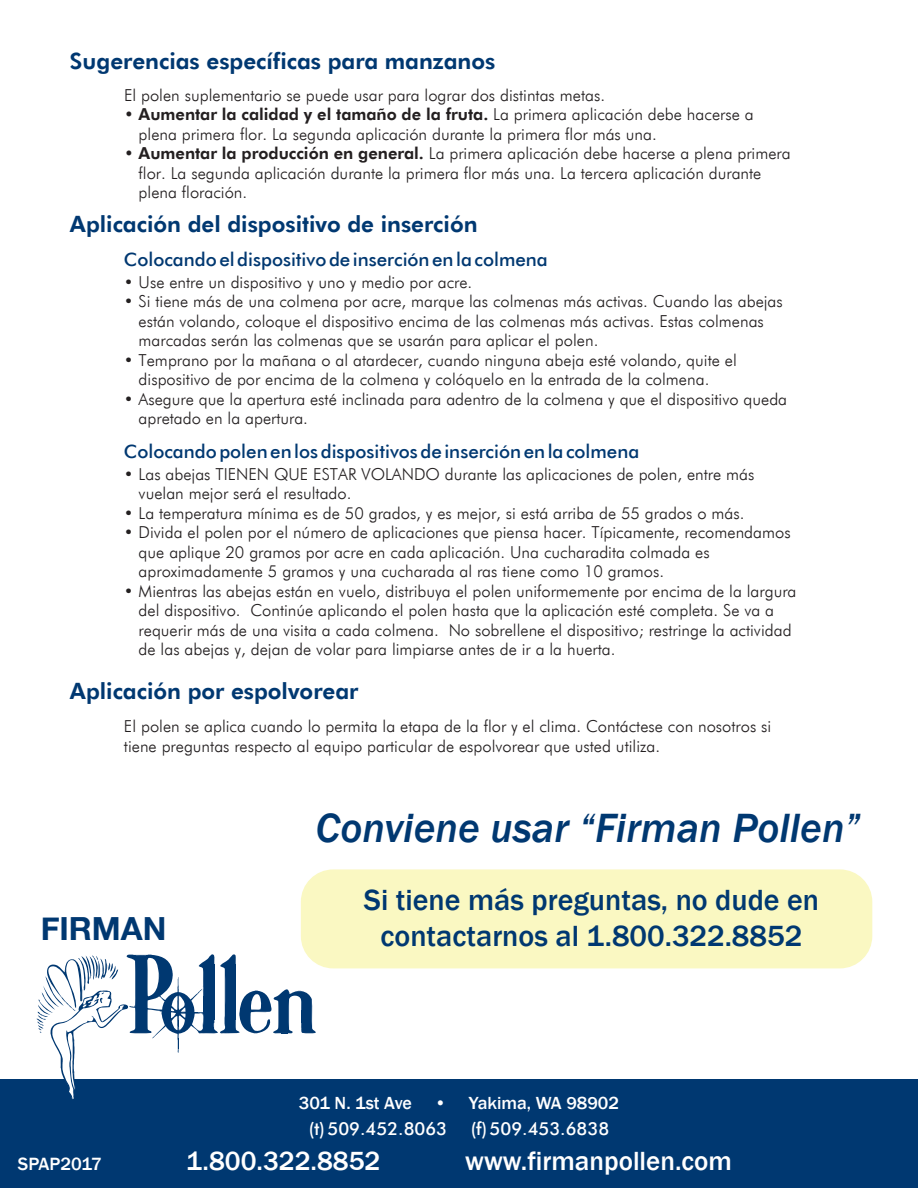
<style>
.page{position:relative;width:918px;height:1188px;background:#fff}
.page>*{position:absolute;margin:0;border:0;box-sizing:border-box;transform-origin:0 0}
.t1{font:italic 500 42px "Franklin Gothic";color:#003871}
.t2{font:700 31.8px "Helvetica Neue";color:#003871}
.t3{font:500 30px "Franklin Gothic";color:#003871}
.t4{font:500 27px "Franklin Gothic";color:#fff}
.t5{font:800 22.5px "Futuri SW";color:#003871}
.t6{font:18.75px "Futuri SW";color:#003871}
.t7{font:500 18.3px "Franklin Gothic";color:#fff}
.t8{font:18px "Futuri SW";color:#fff}
.t9{font:500 18px "Franklin Gothic";color:#fff}
.t10{font:300 16.5px/19.5px "Futuri SW";color:#231f20}
.t11{font:800 16.5px "Futuri SW";color:#231f20}
.s1{font-weight:300}
.s2{font-weight:800}
</style>
<div class="page">
<div style="left:0;top:1079px;width:918px;height:109px;background:#003871"></div>
<div style="left:301px;top:869px;width:571px;height:99px;background:#faf8c2;border-radius:32px"></div>
<svg style="left:37px;top:952px;width:279px;height:148px"></svg>
<h3 class="t5" style="left:70px;top:48px;width:427px">Sugerencias específicas para manzanos</h3>
<p class="t10" style="left:124px;top:85px;width:483px">El polen suplementario se puede usar para lograr dos distintas metas.</p>
<p class="t11" style="left:124px;top:104px;width:631px">· Aumentar la calidad y el tamaño de la fruta. <span class="s1">La primera aplicación debe hacerse a</span></p>
<p class="t10" style="left:139px;top:124px;width:520px">plena primera flor. La segunda aplicación durante la primera flor más una.</p>
<p class="t10" style="left:124px;top:144px;width:668px"><span class="s2">· Aumentar la producción en general.</span> La primera aplicación debe hacerse a plena primera</p>
<p class="t10" style="left:139px;top:163px;width:624px">flor. La segunda aplicación durante la primera flor más una. La tercera aplicación durante</p>
<p class="t10" style="left:139px;top:183px;width:110px">plena floración.</p>
<h3 class="t5" style="left:70px;top:210px;width:409px">Aplicación del dispositivo de inserción</h3>
<p class="t6" style="left:124px;top:247px;width:425px">Colocando el dispositivo de inserción en la colmena</p>
<p class="t10" style="left:124px;top:272px;width:350px">· Use entre un dispositivo y uno y medio por acre.</p>
<p class="t10" style="left:124px;top:291px;width:660px">· Si tiene más de una colmena por acre, marque las colmenas más activas. Cuando las abejas</p>
<p class="t10" style="left:139px;top:311px;width:627px">están volando, coloque el dispositivo encima de las colmenas más activas. Estas colmenas</p>
<p class="t10" style="left:139px;top:330px;width:461px">marcadas serán las colmenas que se usarán para aplicar el polen.</p>
<p class="t10" style="left:124px;top:350px;width:614px">· Temprano por la mañana o al atardecer, cuando ninguna abeja esté volando, quite el</p>
<p class="t10" style="left:139px;top:369px;width:572px">dispositivo de por encima de la colmena y colóquelo en la entrada de la colmena.</p>
<p class="t10" style="left:124px;top:389px;width:665px">· Asegure que la apertura esté inclinada para adentro de la colmena y que el dispositivo queda</p>
<p class="t10" style="left:139px;top:408px;width:171px">apretado en la apertura.</p>
<p class="t6" style="left:124px;top:439px;width:517px">Colocando polen en los dispositivos de inserción en la colmena</p>
<p class="t10" style="left:124px;top:464px;width:632px">· Las abejas TIENEN QUE ESTAR VOLANDO durante las aplicaciones de polen, entre más</p>
<p class="t10" style="left:139px;top:483px;width:214px">vuelan mejor será el resultado.</p>
<p class="t10" style="left:124px;top:503px;width:622px">· La temperatura mínima es de 50 grados, y es mejor, si está arriba de 55 grados o más.</p>
<p class="t10" style="left:124px;top:522px;width:668px">· Divida el polen por el número de aplicaciones que piensa hacer. Típicamente, recomendamos</p>
<p class="t10" style="left:139px;top:542px;width:573px">que aplique 20 gramos por acre en cada aplicación. Una cucharadita colmada es</p>
<p class="t10" style="left:139px;top:561px;width:527px">aproximadamente 5 gramos y una cucharada al ras tiene como 10 gramos.</p>
<p class="t10" style="left:124px;top:581px;width:674px">· Mientras las abejas están en vuelo, distribuya el polen uniformemente por encima de la largura</p>
<p class="t10" style="left:139px;top:600px;width:637px">del dispositivo. Continúe aplicando el polen hasta que la aplicación esté completa. Se va a</p>
<p class="t10" style="left:139px;top:620px;width:654px">requerir más de una visita a cada colmena. No sobrellene el dispositivo; restringe la actividad</p>
<p class="t10" style="left:139px;top:639px;width:478px">de las abejas y, dejan de volar para limpiarse antes de ir a la huerta.</p>
<h3 class="t5" style="left:70px;top:677px;width:290px">Aplicación por espolvorear</h3>
<p class="t10" style="left:124px;top:717px;width:649px">El polen se aplica cuando lo permita la etapa de la flor y el clima. Contáctese con nosotros si tiene preguntas respecto al equipo particular de espolvorear que usted utiliza.</p>
<h1 class="t1" style="left:316px;top:802px;width:546px">Conviene usar “Firman Pollen”</h1>
<h3 class="t3" style="left:364px;top:881px;width:457px">Si tiene más preguntas, no dude en</h3>
<h2 class="t2" style="left:41px;top:904px;width:127px">FIRMAN</h2>
<h3 class="t3" style="left:380px;top:917px;width:423px">contactarnos al 1.800.322.8852</h3>
<p class="t9" style="left:299px;top:1091px;width:115px">301 N. 1st Ave</p>
<p class="t9" style="left:434px;top:1091px;width:186px">• Yakima, WA 98902</p>
<p class="t7" style="left:18px;top:1153px;width:85px">SPAP2017</p>
<p class="t8" style="left:309px;top:1118px;width:140px">(t) 509.452.8063</p>
<p class="t8" style="left:471px;top:1118px;width:140px">(f) 509.453.6838</p>
<h3 class="t4" style="left:186px;top:1144px;width:196px">1.800.322.8852</h3>
<h3 class="t4" style="left:465px;top:1144px;width:268px">www.firmanpollen.com</h3>
</div>
